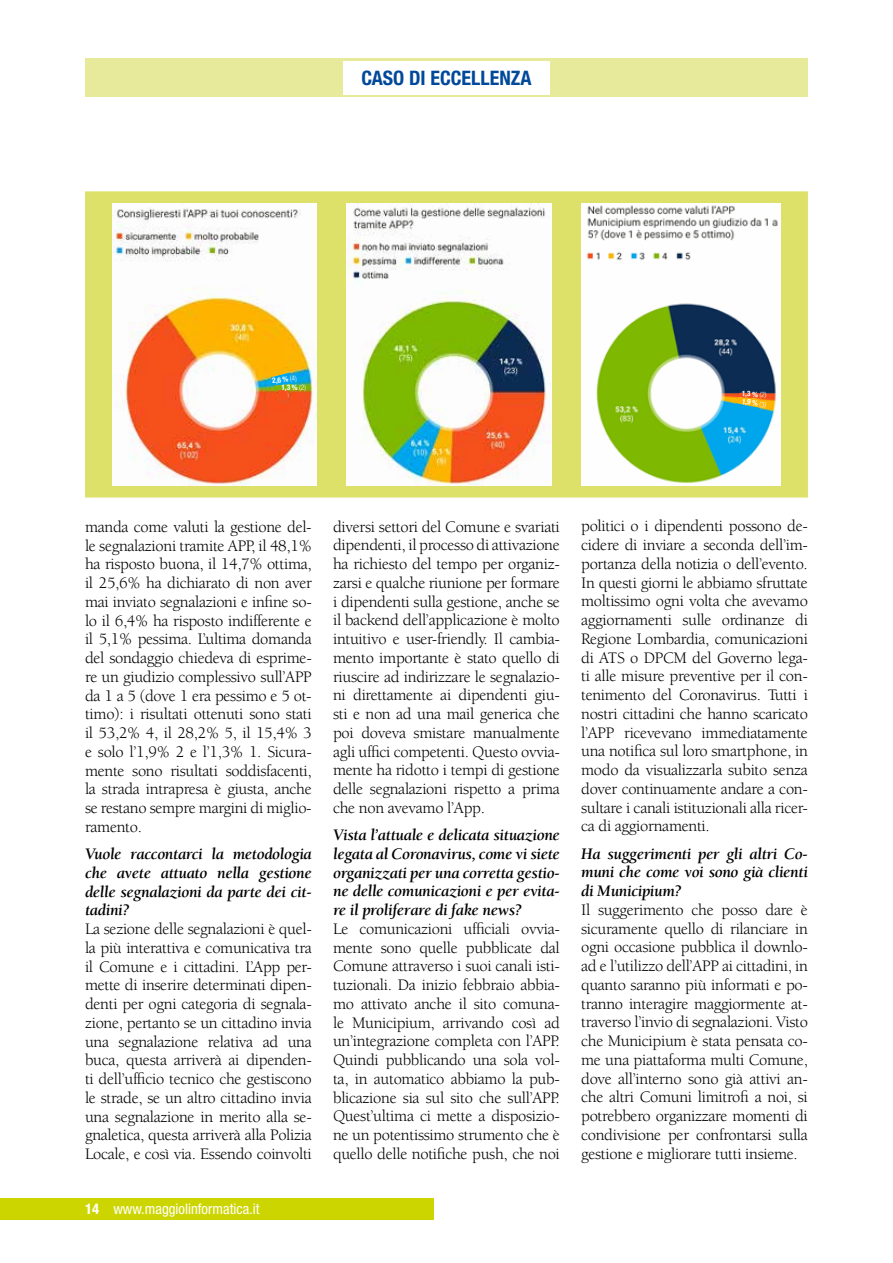
<style>
.page{position:relative;width:893px;height:1263px;background:#fff}
.page>*{position:absolute;margin:0;border:0;box-sizing:border-box;transform-origin:0 0}
.t1{font:700 condensed 19.95px "Helvetica Neue LT Std";color:#00489a}
.t2{font:16.5px/18.8px "Berkeley Std";letter-spacing:-.02em;color:#000;text-align:justify}
.t3{font:italic 700 16.5px/18.8px "Berkeley Std";letter-spacing:-.02em;color:#000;text-align:justify}
.t4{font:condensed 14.7px "Helvetica Neue LT Std";color:#fff}
.t5{font:700 condensed 7.5px "Helvetica Neue LT Std";color:#fff}
.t6{font:700 condensed 6px "Helvetica Neue LT Std";color:#fff}
.s1{font-weight:300}
.s2{font-weight:700}
</style>
<div class="page">
<div style="left:0;top:1198px;width:434px;height:21px;background:#cdd500"></div>
<div style="left:85px;top:191px;width:723px;height:306px;background:#dde169;border:2px solid #dde169"></div>
<div style="left:85px;top:58px;width:723px;height:39px;background:#e7ea9b"></div>
<div style="left:343px;top:61px;width:207px;height:34px;background:#fff"></div>
<img style="left:113px;top:203px;width:204px;height:283px">
<img style="left:347px;top:203px;width:205px;height:283px">
<img style="left:582px;top:203px;width:198px;height:282px">
<svg style="left:736px;top:387px;width:24px;height:29px"></svg>
<svg style="left:271px;top:370px;width:24px;height:30px"></svg>
<p class="t1" style="left:361px;top:65px;width:172px">CASO DI ECCELLENZA</p>
<p class="t1" style="left:364px;top:65px;width:166px">CASI DI ECCELLENZA</p>
<p class="t5" style="left:280px;top:375px;width:26px;rotate:-7deg">2,6 % <span class="s1">(4)</span></p>
<p class="t6" style="left:280px;top:384px;width:21px;rotate:-1deg">1,2 % <span class="s1">(2)</span></p>
<p class="t5" style="left:271px;top:376px;width:26px;rotate:-7deg">2,6 % <span class="s1">(4)</span></p>
<p class="t5" style="left:282px;top:383px;width:26px;rotate:-1deg">1,3 % <span class="s1">(2)</span></p>
<p class="t5" style="left:742px;top:389px;width:26px;rotate:3deg">1,3 % <span class="s1">(2)</span></p>
<p class="t5" style="left:743px;top:396px;width:26px;rotate:9deg">1,9 % <span class="s1">(3)</span></p>
<p class="t2" style="left:85px;top:518px;width:228px">manda come valuti la gestione del&shy;le segnalazioni tramite APP, il 48,1% ha risposto buona, il 14,7% ottima, il 25,6% ha dichiarato di non aver mai inviato segnalazioni e infine so&shy;lo il 6,4% ha risposto indifferente e il 5,1% pessima. L’ultima domanda del sondaggio chiedeva di esprime&shy;re un giudizio complessivo sull’APP da 1 a 5 (dove 1 era pessimo e 5 ot&shy;timo): i risultati ottenuti sono stati il 53,2% 4, il 28,2% 5, il 15,4% 3 e solo l’1,9% 2 e l’1,3% 1. Sicura&shy;mente sono risultati soddisfacenti, la strada intrapresa è giusta, anche se restano sempre margini di miglio&shy;ramento.</p>
<p class="t3" style="left:85px;top:845px;width:228px">Vuole raccontarci la metodologia che avete attuato nella gestione delle segnalazioni da parte dei cit&shy;tadini?</p>
<p class="t2" style="left:85px;top:920px;width:228px">La sezione delle segnalazioni è quel&shy;la più interattiva e comunicativa tra il Comune e i cittadini. L’App per&shy;mette di inserire determinati dipen&shy;denti per ogni categoria di segnala&shy;zione, pertanto se un cittadino invia una segnalazione relativa ad una buca, questa arriverà ai dipenden&shy;ti dell’ufficio tecnico che gestiscono le strade, se un altro cittadino invia una segnalazione in merito alla se&shy;gnaletica, questa arriverà alla Polizia Locale, e così via. Essendo coinvolti</p>
<p class="t4" style="left:85px;top:1200px;width:176px"><span class="s2">14</span> www.maggiolinformatica.it</p>
<p class="t2" style="left:333px;top:517px;width:228px">diversi settori del Comune e svariati dipendenti, il processo di attivazione ha richiesto del tempo per organiz&shy;zarsi e qualche riunione per formare i dipendenti sulla gestione, anche se il backend dell’applicazione è molto intuitivo e user-friendly. Il cambia&shy;mento importante è stato quello di riuscire ad indirizzare le segnalazio&shy;ni direttamente ai dipendenti giu&shy;sti e non ad una mail generica che poi doveva smistare manualmente agli uffici competenti. Questo ovvia&shy;mente ha ridotto i tempi di gestione delle segnalazioni rispetto a prima che non avevamo l’App.</p>
<p class="t3" style="left:333px;top:826px;width:228px">Vista l’attuale e delicata situazione legata al Coronavirus, come vi siete organizzati per una corretta gestio&shy;ne delle comunicazioni e per evita&shy;re il proliferare di fake news?</p>
<p class="t2" style="left:333px;top:919px;width:228px">Le comunicazioni ufficiali ovvia&shy;mente sono quelle pubblicate dal Comune attraverso i suoi canali isti&shy;tuzionali. Da inizio febbraio abbia&shy;mo attivato anche il sito comuna&shy;le Municipium, arrivando così ad un’integrazione completa con l’APP.<br>Quindi pubblicando una sola vol&shy;ta, in automatico abbiamo la pub&shy;blicazione sia sul sito che sull’APP.<br>Quest’ultima ci mette a disposizio&shy;ne un potentissimo strumento che è quello delle notifiche push, che noi</p>
<p class="t2" style="left:581px;top:517px;width:228px">politici o i dipendenti possono de&shy;cidere di inviare a seconda dell’im&shy;portanza della notizia o dell’evento.<br>In questi giorni le abbiamo sfruttate moltissimo ogni volta che avevamo aggiornamenti sulle ordinanze di Regione Lombardia, comunicazioni di ATS o DPCM del Governo lega&shy;ti alle misure preventive per il con&shy;tenimento del Coronavirus. Tutti i nostri cittadini che hanno scaricato l’APP ricevevano immediatamente una notifica sul loro smartphone, in modo da visualizzarla subito senza dover continuamente andare a con&shy;sultare i canali istituzionali alla ricer&shy;ca di aggiornamenti.</p>
<p class="t3" style="left:581px;top:844px;width:228px">Ha suggerimenti per gli altri Co&shy;muni che come voi sono già clienti di Municipium?</p>
<p class="t2" style="left:581px;top:901px;width:228px">Il suggerimento che posso dare è sicuramente quello di rilanciare in ogni occasione pubblica il downlo&shy;ad e l’utilizzo dell’APP ai cittadini, in quanto saranno più informati e po&shy;tranno interagire maggiormente at&shy;traverso l’invio di segnalazioni. Visto che Municipium è stata pensata co&shy;me una piattaforma multi Comune, dove all’interno sono già attivi an&shy;che altri Comuni limitrofi a noi, si potrebbero organizzare momenti di condivisione per confrontarsi sulla gestione e migliorare tutti insieme.</p>
</div>
